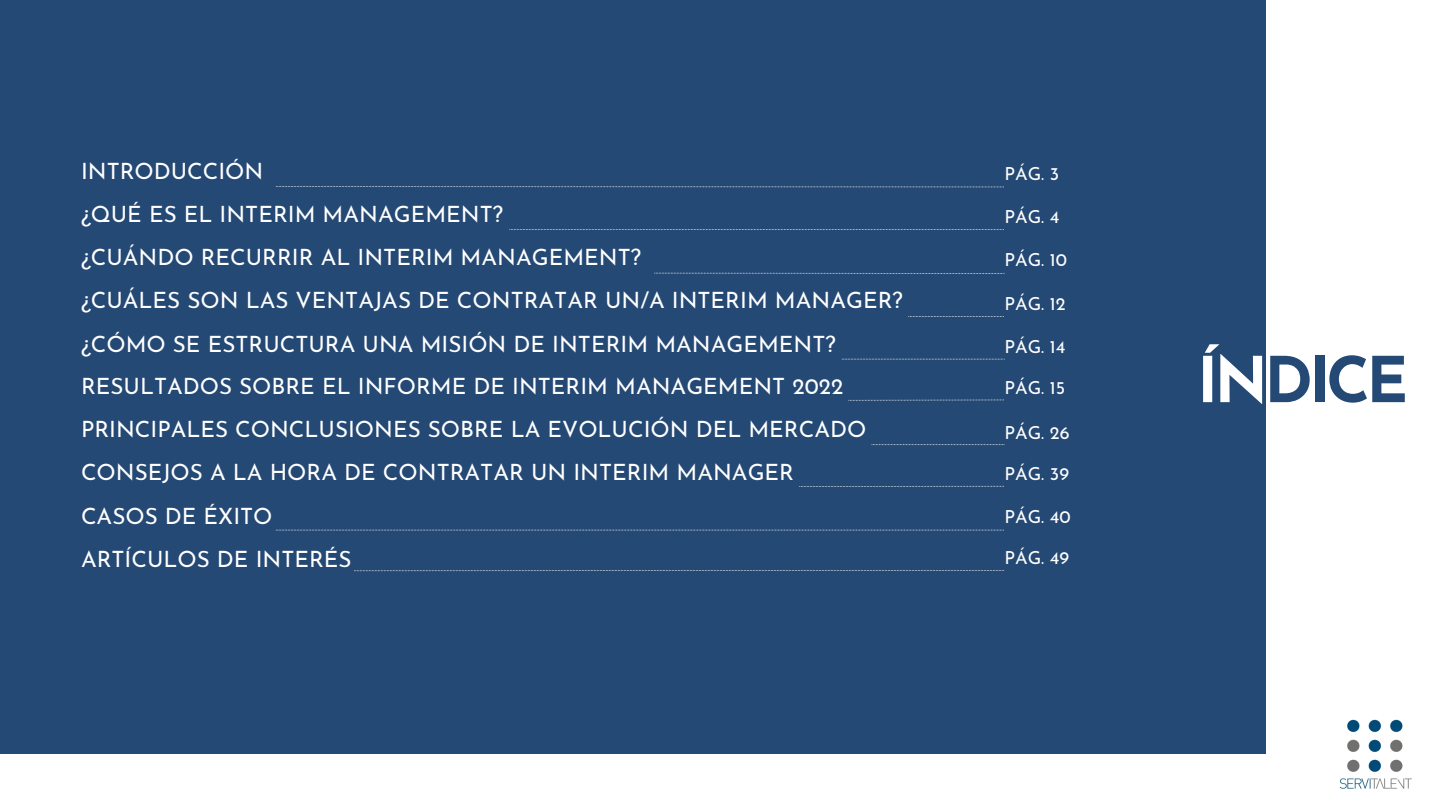
<style>
.page{position:relative;width:1440px;height:810px;background:#fff}
.page>*{position:absolute;margin:0;border:0;box-sizing:border-box;transform-origin:0 0}
.t1{font:700 63px "Josefin Sans";letter-spacing:-.06em;color:#254975}
.t2{font:22.5px/43px "Josefin Sans";color:#fff}
.t3{font:18px "Josefin Sans";color:#fff}
.s1{color:#fff}
</style>
<div class="page">
<img style="left:1339px;top:719px;width:73px;height:70px">
<div style="left:0;top:0;width:1266px;height:754px;background:#254975"></div>
<svg style="left:276px;top:186px;width:728px;height:1px"></svg>
<svg style="left:509px;top:229px;width:495px;height:1px"></svg>
<svg style="left:654px;top:273px;width:351px;height:1px"></svg>
<svg style="left:908px;top:316px;width:96px;height:1px"></svg>
<svg style="left:842px;top:359px;width:163px;height:1px"></svg>
<svg style="left:849px;top:400px;width:155px;height:1px"></svg>
<svg style="left:872px;top:444px;width:133px;height:1px"></svg>
<svg style="left:276px;top:530px;width:728px;height:1px"></svg>
<svg style="left:799px;top:486px;width:205px;height:1px"></svg>
<svg style="left:354px;top:570px;width:650px;height:1px"></svg>
<p class="t2" style="left:81px;top:151px;width:424px;line-height:43.3px">INTRODUCCIÓN<br>¿QUÉ ES EL INTERIM MANAGEMENT?</p>
<p class="t2" style="left:81px;top:238px;width:562px">¿CUÁNDO RECURRIR AL INTERIM MANAGEMENT?</p>
<p class="t2" style="left:81px;top:281px;width:823px">¿CUÁLES SON LAS VENTAJAS DE CONTRATAR UN/A INTERIM MANAGER?</p>
<p class="t2" style="left:81px;top:324px;width:787px">¿CÓMO SE ESTRUCTURA UNA MISIÓN DE INTERIM MANAGEMENT?<br>RESULTADOS SOBRE EL INFORME DE INTERIM MANAGEMENT 2022<br>PRINCIPALES CONCLUSIONES SOBRE LA EVOLUCIÓN DEL MERCADO CONSEJOS A LA HORA DE CONTRATAR UN INTERIM MANAGER CASOS DE ÉXITO<br>ARTÍCULOS DE INTERÉS</p>
<p class="t3" style="left:1004px;top:167px;width:57px">PÁG. 3</p>
<p class="t3" style="left:1004px;top:210px;width:57px">PÁG. 4</p>
<p class="t3" style="left:1004px;top:253px;width:64px">PÁG. 10</p>
<p class="t3" style="left:1004px;top:296px;width:63px">PÁG. 12</p>
<p class="t3" style="left:1004px;top:339px;width:63px">PÁG. 14</p>
<p class="t3" style="left:1004px;top:380px;width:62px">PÁG. 15</p>
<p class="t3" style="left:1004px;top:425px;width:67px">PÁG. 26</p>
<p class="t3" style="left:1004px;top:467px;width:66px">PÁG. 39</p>
<p class="t3" style="left:1004px;top:509px;width:68px">PÁG. 40</p>
<p class="t3" style="left:1004px;top:551px;width:66px">PÁG. 49</p>
<h1 class="t1" style="left:1197px;top:355px;width:213px"><span class="s1">ÍN</span>DICE</h1>
</div>
